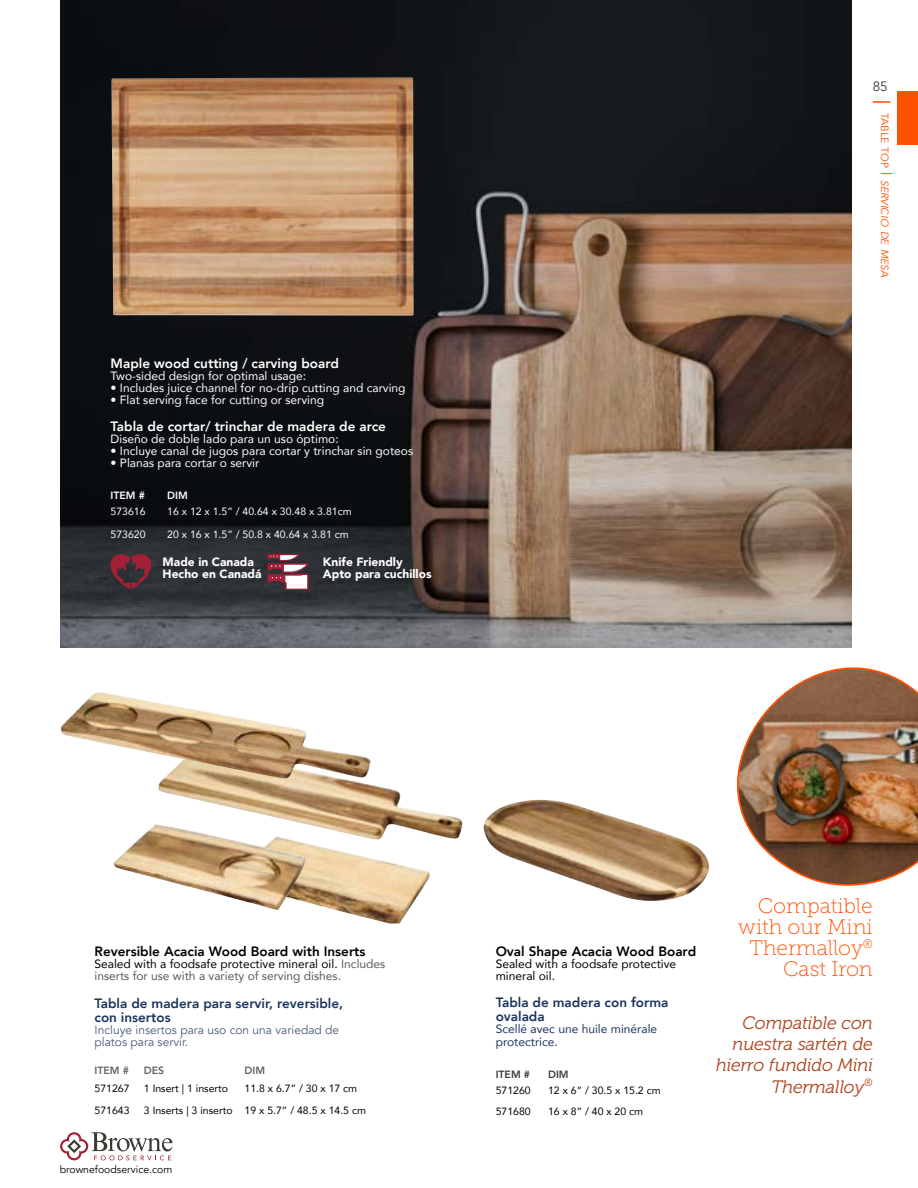
<style>
.page{position:relative;width:918px;height:1188px;background:#fff}
.page>*{position:absolute;margin:0;border:0;box-sizing:border-box;transform-origin:0 0}
.t1{font:21px/21px "Museo Slab 100";color:#ff5100;text-align:right}
.t2{font:italic 18px/21px "Museo 300";color:#ac441e;text-align:right}
.t3{font:800 13.5px/13.5px "Avenir";color:#1c355e}
.t4{font:800 13.5px "Avenir";color:#fff}
.t5{font:800 13.5px "Avenir";color:#000}
.t6{font:13.5px "Avenir";color:#3d3935}
.t7{font:12px "Avenir";color:#fff}
.t8{font:12px/12px "Avenir";color:#58595b}
.t9{font:900 12px/12px "Avenir";color:#fff}
.t10{font:12px/12px "Avenir";color:#4a5d7e}
.t11{font:12px/12px "Avenir";color:#000}
.t12{font:12px/13.5px "Avenir";color:#1c355e}
.t13{font:10.5px "Avenir";color:#000}
.t14{font:10.5px "Avenir";color:#fff}
.t15{font:italic 10.5px "Avenir";color:#ff5100}
.t16{font:10.5px "Avenir";color:#000}
.t17{font:800 10.5px "Avenir";color:#63615d}
.t18{font:800 10.5px "Avenir";color:#fff}
.t19{font:800 10.5px "Avenir";color:#3d3935}
.s1{font-style:normal}
.s2{font-style:normal;font-size:15px}
.s3{color:#000}
</style>
<div class="page">
<svg style="left:60px;top:1132px;width:112px;height:28px"></svg>
<svg style="left:873px;top:101px;width:17px;height:2px"></svg>
<div style="left:898px;top:91px;width:20px;height:54px;background:#ff5100"></div>
<img style="left:61px;top:0;width:790px;height:647px">
<img style="left:111px;top:77px;width:303px;height:239px">
<svg style="left:109px;top:552px;width:43px;height:37px;background:#5e2a35"></svg>
<svg style="left:268px;top:554px;width:41px;height:36px"></svg>
<img style="left:644px;top:580px;width:274px;height:306px">
<img style="left:306px;top:843px;width:124px;height:80px">
<img style="left:113px;top:824px;width:193px;height:86px">
<img style="left:158px;top:760px;width:304px;height:80px">
<img style="left:61px;top:692px;width:309px;height:87px">
<img style="left:484px;top:800px;width:227px;height:101px">
<p class="t4" style="left:111px;top:353px;width:230px">Maple wood cutting / carving board</p>
<p class="t7" style="left:111px;top:366px;width:197px">Two-sided design for optimal usage:</p>
<p class="t7" style="left:111px;top:378px;width:297px">• Includes juice channel for no-drip cutting and carving</p>
<p class="t7" style="left:111px;top:390px;width:215px">• Flat serving face for cutting or serving</p>
<p class="t4" style="left:111px;top:416px;width:277px">Tabla de cortar/ trinchar de madera de arce</p>
<p class="t7" style="left:111px;top:429px;width:230px">Diseño de doble lado para un uso óptimo:</p>
<p class="t7" style="left:111px;top:441px;width:304px">• Incluye canal de jugos para cortar y trinchar sin goteos</p>
<p class="t7" style="left:111px;top:453px;width:150px">• Planas para cortar o servir</p>
<p class="t18" style="left:111px;top:487px;width:36px">ITEM #</p>
<p class="t18" style="left:167px;top:487px;width:22px">DIM</p>
<p class="t14" style="left:111px;top:503px;width:37px">573616</p>
<p class="t14" style="left:167px;top:503px;width:186px">16 x 12 x 1.5” / 40.64 x 30.48 x 3.81cm</p>
<p class="t14" style="left:111px;top:525px;width:37px">573620</p>
<p class="t14" style="left:167px;top:525px;width:183px">20 x 16 x 1.5” / 50.8 x 40.64 x 3.81 cm</p>
<p class="t9" style="left:163px;top:556px;width:100px">Made in Canada<br>Hecho en Canadá</p>
<p class="t9" style="left:323px;top:556px;width:110px">Knife Friendly<br>Apto para cuchillos</p>
<p class="t6" style="left:873px;top:79px;width:17px">85</p>
<p class="t15" style="left:891px;top:113px;width:166px;rotate:90deg"><span class="s1">table top</span> <span class="s2">|</span> servicio de mesa</p>
<p class="t5" style="left:94px;top:940px;width:273px">Reversible Acacia Wood Board with Inserts</p>
<p class="t8" style="left:94px;top:957px;width:292px"><span class="s3">Sealed with a foodsafe protective mineral oil.</span> Includes inserts for use with a variety of serving dishes.</p>
<p class="t3" style="left:94px;top:997px;width:250px">Tabla de madera para servir, reversible, con insertos</p>
<p class="t10" style="left:94px;top:1024px;width:246px">Incluye insertos para uso con una variedad de platos para servir.</p>
<p class="t17" style="left:94px;top:1062px;width:36px">ITEM #</p>
<p class="t17" style="left:144px;top:1062px;width:22px">DES</p>
<p class="t17" style="left:245px;top:1062px;width:22px">DIM</p>
<p class="t13" style="left:95px;top:1080px;width:37px">571267</p>
<p class="t13" style="left:144px;top:1080px;width:86px">1 Insert | 1 inserto</p>
<p class="t13" style="left:245px;top:1080px;width:114px">11.8 x 6.7” / 30 x 17 cm</p>
<p class="t13" style="left:95px;top:1102px;width:37px">571643</p>
<p class="t13" style="left:144px;top:1102px;width:224px">3 Inserts | 3 inserto 19 x 5.7” / 48.5 x 14.5 cm</p>
<p class="t16" style="left:60px;top:1163px;width:114px">brownefoodservice.com</p>
<p class="t5" style="left:496px;top:941px;width:202px">Oval Shape Acacia Wood Board</p>
<p class="t11" style="left:496px;top:958px;width:182px">Sealed with a foodsafe protective mineral oil.</p>
<p class="t3" style="left:496px;top:996px;width:174px">Tabla de madera con forma ovalada</p>
<p class="t12" style="left:496px;top:1021px;width:163px">Scellé avec une huile minérale protectrice.</p>
<p class="t19" style="left:496px;top:1066px;width:36px">ITEM #</p>
<p class="t19" style="left:548px;top:1066px;width:22px">DIM</p>
<p class="t13" style="left:496px;top:1082px;width:37px">571260</p>
<p class="t13" style="left:548px;top:1082px;width:114px">12 x 6” / 30.5 x 15.2 cm</p>
<p class="t13" style="left:496px;top:1103px;width:37px">571680</p>
<p class="t13" style="left:548px;top:1103px;width:97px">16 x 8” / 40 x 20 cm</p>
<h1 class="t1" style="left:738px;top:895px;width:136px">Compatible with our Mini<br>Thermalloy<sup>®<br></sup>Cast Iron</h1>
<h2 class="t2" style="left:716px;top:1013px;width:158px">Compatible con nuestra sartén de hierro fundido Mini<br>Thermalloy<sup>®</sup></h2>
</div>
